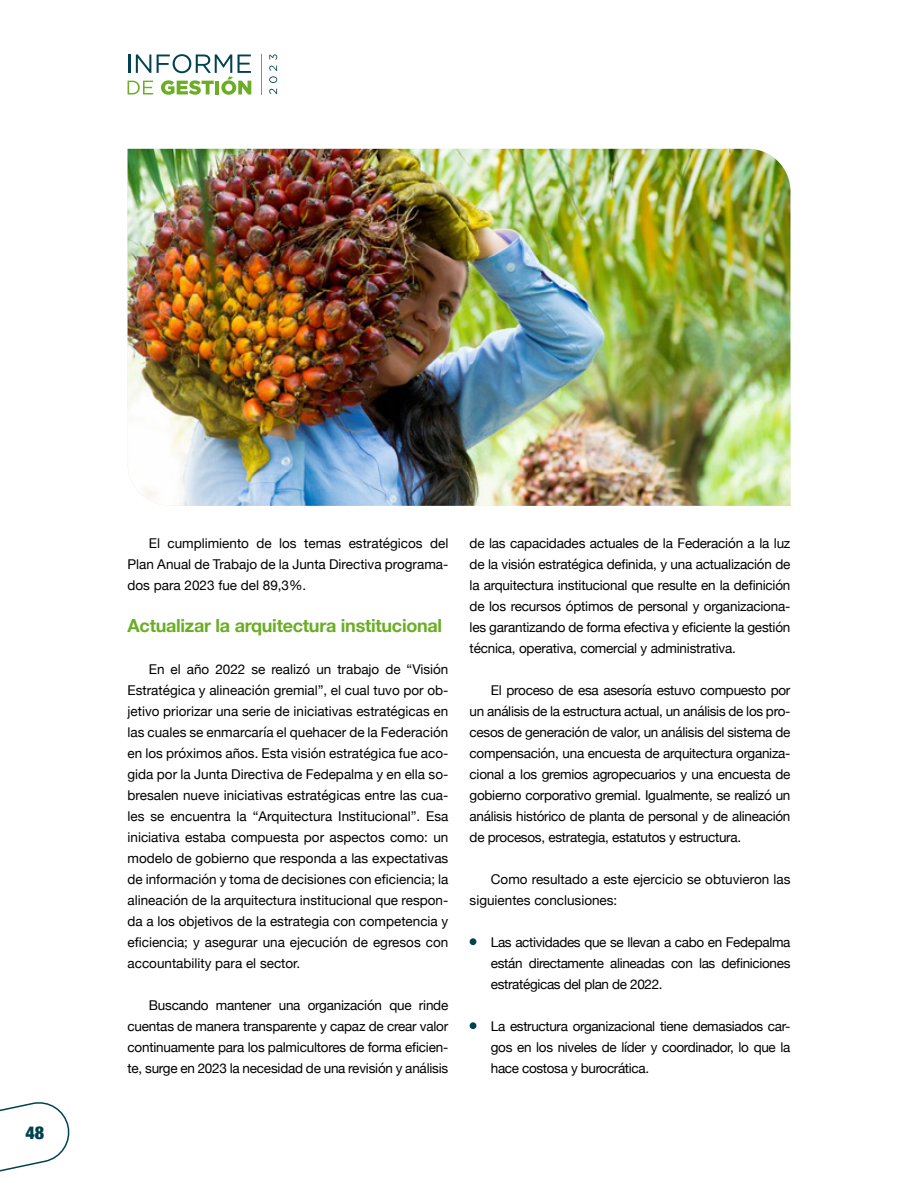
<style>
.page{position:relative;width:918px;height:1188px;background:#fff}
.page>*{position:absolute;margin:0;border:0;box-sizing:border-box;transform-origin:0 0}
.t1{font:700 18px "Helvetica Neue";letter-spacing:-.015em;color:#6bad24}
.t2{font:900 condensed 18px "Helvetica Neue";color:#00424f}
.t3{font:13.5px/21px "Helvetica Neue";letter-spacing:-.015em;color:#000;text-align:justify}
</style>
<div class="page">
<div style="left:470px;top:938px;width:6px;height:7px;background:#00424f;border-radius:50%"></div>
<div style="left:470px;top:1022px;width:6px;height:7px;background:#00424f;border-radius:50%"></div>
<img style="left:128px;top:149px;width:662px;height:357px">
<svg style="left:0;top:1102px;width:70px;height:70px"></svg>
<svg style="left:128px;top:54px;width:123px;height:41px"></svg>
<svg style="left:269px;top:89px;width:8px;height:5px"></svg>
<svg style="left:269px;top:66px;width:8px;height:17px"></svg>
<svg style="left:269px;top:54px;width:8px;height:6px"></svg>
<hr style="left:261px;top:54px;width:1px;height:41px;background:#6bad24">
<h1 class="t2" style="left:25px;top:1118px;width:20px">48</h1>
<p class="t3" style="left:128px;top:533px;width:322px;text-indent:21px">El cumplimiento de los temas estratégicos del Plan Anual de Trabajo de la Junta Directiva programa&shy;dos para 2023 fue del 89,3%.</p>
<h1 class="t1" style="left:128px;top:611px;width:316px">Actualizar la arquitectura institucional</h1>
<p class="t3" style="left:128px;top:659px;width:322px;text-indent:21px">En el año 2022 se realizó un trabajo de “Visión Estratégica y alineación gremial”, el cual tuvo por ob&shy;jetivo priorizar una serie de iniciativas estratégicas en las cuales se enmarcaría el quehacer de la Federación en los próximos años. Esta visión estratégica fue aco&shy;gida por la Junta Directiva de Fedepalma y en ella so&shy;bresalen nueve iniciativas estratégicas entre las cua&shy;les se encuentra la “Arquitectura Institucional”. Esa iniciativa estaba compuesta por aspectos como: un modelo de gobierno que responda a las expectativas de información y toma de decisiones con eficiencia; la alineación de la arquitectura institucional que respon&shy;da a los objetivos de la estrategia con competencia y eficiencia; y asegurar una ejecución de egresos con accountability para el sector.</p>
<p class="t3" style="left:128px;top:995px;width:322px;text-indent:21px">Buscando mantener una organización que rinde cuentas de manera transparente y capaz de crear valor continuamente para los palmicultores de forma eficien&shy;te, surge en 2023 la necesidad de una revisión y análisis</p>
<p class="t3" style="left:470px;top:533px;width:322px">de las capacidades actuales de la Federación a la luz de la visión estratégica definida, y una actualización de la arquitectura institucional que resulte en la definición de los recursos óptimos de personal y organizaciona&shy;les garantizando de forma efectiva y eficiente la gestión técnica, operativa, comercial y administrativa.</p>
<p class="t3" style="left:470px;top:680px;width:322px;text-indent:21px">El proceso de esa asesoría estuvo compuesto por un análisis de la estructura actual, un análisis de los pro&shy;cesos de generación de valor, un análisis del sistema de compensación, una encuesta de arquitectura organiza&shy;cional a los gremios agropecuarios y una encuesta de gobierno corporativo gremial. Igualmente, se realizó un análisis histórico de planta de personal y de alineación de procesos, estrategia, estatutos y estructura.</p>
<p class="t3" style="left:470px;top:869px;width:322px;text-indent:21px">Como resultado a este ejercicio se obtuvieron las siguientes conclusiones:</p>
<p class="t3" style="left:491px;top:932px;width:301px">Las actividades que se llevan a cabo en Fedepalma están directamente alineadas con las definiciones estratégicas del plan de 2022.</p>
<p class="t3" style="left:491px;top:1016px;width:301px">La estructura organizacional tiene demasiados car&shy;gos en los niveles de líder y coordinador, lo que la hace costosa y burocrática.</p>
</div>
